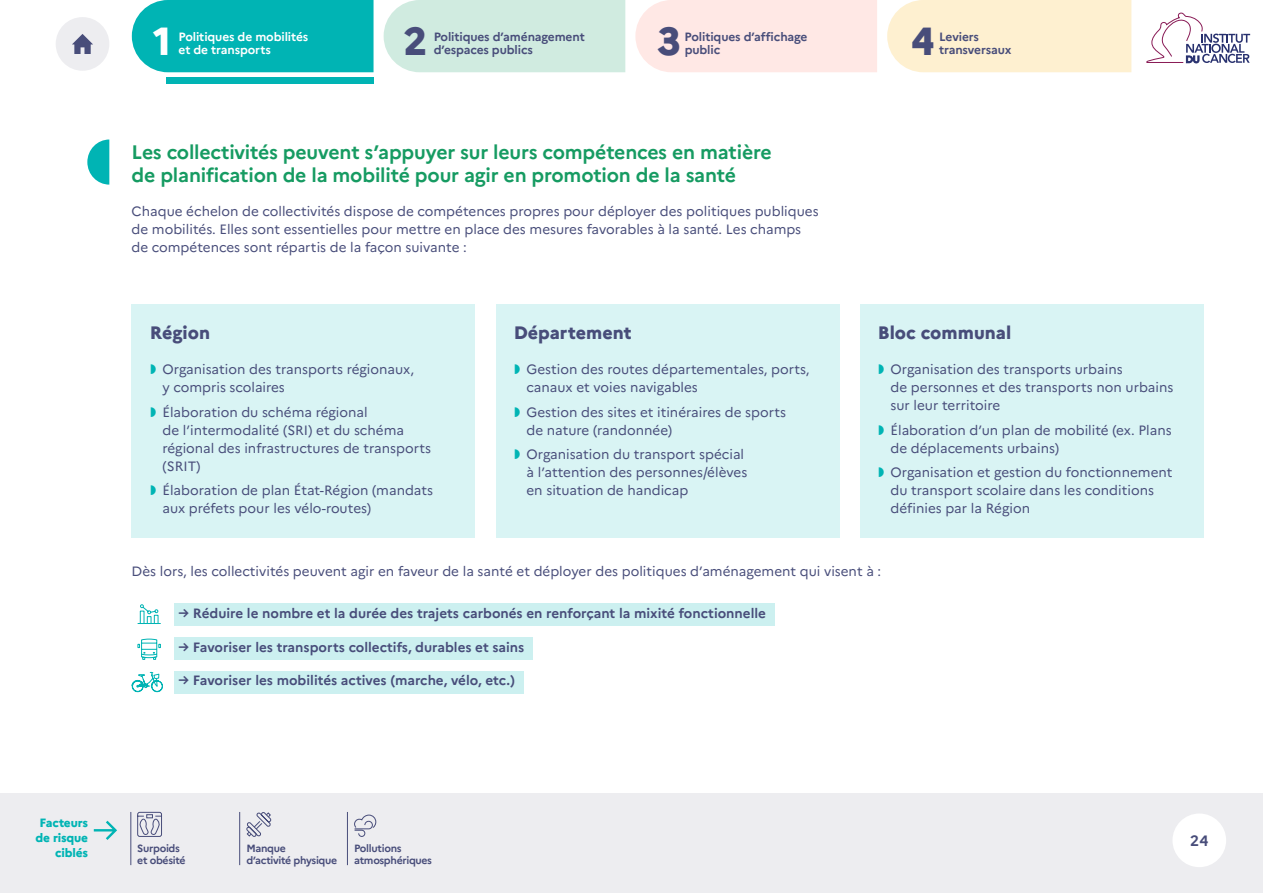
<style>
.page{position:relative;width:1263px;height:893px;background:#fff}
.page>*{position:absolute;margin:0;border:0;box-sizing:border-box;transform-origin:0 0}
.t1{font:800 39.15px "Marianne";color:#484d7a}
.t2{font:800 39.15px "Marianne";color:#fff}
.t3{font:700 19.5px/22.5px "Marianne";letter-spacing:-.01em;color:#169b62}
.t4{font:800 18px "Marianne";color:#484d7a}
.t5{font:700 15px "Marianne";color:#484d7a}
.t6{font:13.5px/18px "Marianne";color:#484d7a}
.t7{font:700 13.5px "Marianne";color:#484d7a}
.t8{font:700 12px "Marianne";letter-spacing:-.01em;color:#484d7a}
.t9{font:700 12px "Marianne";letter-spacing:-.01em;color:#fff}
.t10{font:800 12px/15px "Marianne";letter-spacing:-.01em;color:#00b4b4;text-align:right}
.t11{font:700 10.5px/12px "Marianne";letter-spacing:-.03em;color:#484d7a}
</style>
<div class="page">
<div style="left:635px;top:0;width:242px;height:72px;background:#ffe8e5"></div>
<div style="left:887px;top:0;width:244px;height:72px;background:#fef0d0"></div>
<div style="left:384px;top:0;width:241px;height:72px;background:#d0ebe0"></div>
<div style="left:132px;top:0;width:241px;height:72px;background:#00b4b4"></div>
<div style="left:166px;top:78px;width:207px;height:6px;background:#00b4b4"></div>
<div style="left:0;top:793px;width:1263px;height:100px;background:#ededf0"></div>
<svg style="left:94px;top:821px;width:23px;height:19px"></svg>
<div style="left:1172px;top:813px;width:54px;height:54px;background:#fff;border-radius:50%"></div>
<div style="left:56px;top:17px;width:53px;height:54px;background:#ededf0;border-radius:50%"></div>
<svg style="left:72px;top:34px;width:21px;height:20px"></svg>
<hr style="left:130px;top:812px;width:1px;height:53px;background:#484d7a">
<svg style="left:1146px;top:13px;width:104px;height:50px"></svg>
<hr style="left:239px;top:812px;width:1px;height:53px;background:#484d7a">
<hr style="left:347px;top:812px;width:1px;height:53px;background:#484d7a">
<div style="left:174px;top:604px;width:601px;height:22px;background:#ccf0f0"></div>
<div style="left:174px;top:637px;width:359px;height:22px;background:#ccf0f0"></div>
<div style="left:174px;top:671px;width:349px;height:22px;background:#ccf0f0"></div>
<div style="left:132px;top:304px;width:343px;height:234px;background:#d9f4f4"></div>
<div style="left:496px;top:304px;width:343px;height:234px;background:#d9f4f4"></div>
<div style="left:860px;top:304px;width:344px;height:234px;background:#d9f4f4"></div>
<svg style="left:137px;top:638px;width:24px;height:22px"></svg>
<svg style="left:131px;top:671px;width:32px;height:21px"></svg>
<svg style="left:137px;top:604px;width:24px;height:20px"></svg>
<svg style="left:87px;top:140px;width:22px;height:45px"></svg>
<svg style="left:354px;top:814px;width:23px;height:23px"></svg>
<svg style="left:246px;top:812px;width:26px;height:25px"></svg>
<svg style="left:137px;top:812px;width:25px;height:25px"></svg>
<h1 class="t2" style="left:153px;top:11px;width:20px">1</h1>
<h1 class="t1" style="left:404px;top:11px;width:25px">2</h1>
<h1 class="t1" style="left:658px;top:11px;width:25px">3</h1>
<h1 class="t1" style="left:911px;top:11px;width:25px">4</h1>
<p class="t9" style="left:179px;top:27px;width:131px">Politiques de mobilités</p>
<p class="t8" style="left:434px;top:27px;width:153px">Politiques d’aménagement</p>
<p class="t8" style="left:685px;top:27px;width:124px">Politiques d’affichage</p>
<p class="t8" style="left:939px;top:27px;width:41px">Leviers</p>
<p class="t8" style="left:434px;top:41px;width:101px">d’espaces publics</p>
<p class="t8" style="left:685px;top:41px;width:37px">public</p>
<p class="t9" style="left:179px;top:41px;width:94px">et de transports</p>
<p class="t8" style="left:939px;top:41px;width:74px">transversaux</p>
<h2 class="t3" style="left:132px;top:139px;width:642px">Les collectivités peuvent s’appuyer sur leurs compétences en matière de planification de la mobilité pour agir en promotion de la santé</h2>
<p class="t6" style="left:132px;top:201px;width:689px">Chaque échelon de collectivités dispose de compétences propres pour déployer des politiques publiques de mobilités. Elles sont essentielles pour mettre en place des mesures favorables à la santé. Les champs de compétences sont répartis de la façon suivante :</p>
<h3 class="t4" style="left:150px;top:319px;width:62px">Région</h3>
<p class="t6" style="left:162px;top:359px;width:253px">Organisation des transports régionaux, y compris scolaires</p>
<p class="t6" style="left:162px;top:402px;width:270px">Élaboration du schéma régional<br>de l’intermodalité (SRI) et du schéma régional des infrastructures de transports (SRIT)</p>
<p class="t6" style="left:162px;top:480px;width:272px">Élaboration de plan État-Région (mandats aux préfets pour les vélo-routes)</p>
<h3 class="t4" style="left:514px;top:319px;width:119px">Département</h3>
<p class="t6" style="left:526px;top:359px;width:285px">Gestion des routes départementales, ports, canaux et voies navigables</p>
<p class="t6" style="left:526px;top:402px;width:261px">Gestion des sites et itinéraires de sports de nature (randonnée)</p>
<p class="t6" style="left:526px;top:444px;width:222px">Organisation du transport spécial à l’attention des personnes/élèves en situation de handicap</p>
<h3 class="t4" style="left:878px;top:319px;width:135px">Bloc communal</h3>
<p class="t6" style="left:890px;top:359px;width:284px">Organisation des transports urbains<br>de personnes et des transports non urbains sur leur territoire</p>
<p class="t6" style="left:890px;top:420px;width:283px">Élaboration d’un plan de mobilité (ex. Plans de déplacements urbains)</p>
<p class="t6" style="left:890px;top:462px;width:284px">Organisation et gestion du fonctionnement du transport scolaire dans les conditions définies par la Région</p>
<p class="t6" style="left:132px;top:561px;width:751px">Dès lors, les collectivités peuvent agir en faveur de la santé et déployer des politiques d’aménagement qui visent à :</p>
<p class="t7" style="left:178px;top:603px;width:589px">→ Réduire le nombre et la durée des trajets carbonés en renforçant la mixité fonctionnelle</p>
<p class="t7" style="left:178px;top:637px;width:348px">→ Favoriser les transports collectifs, durables et sains</p>
<p class="t7" style="left:178px;top:670px;width:338px">→ Favoriser les mobilités actives (marche, vélo, etc.)</p>
<p class="t10" style="left:35px;top:814px;width:54px">Facteurs de risque ciblés</p>
<p class="t11" style="left:137px;top:842px;width:50px">Surpoids et obésité</p>
<p class="t11" style="left:246px;top:842px;width:92px">Manque<br>d’activité physique</p>
<p class="t11" style="left:354px;top:842px;width:79px">Pollutions atmosphériques</p>
<p class="t5" style="left:1190px;top:829px;width:19px">24</p>
</div>
